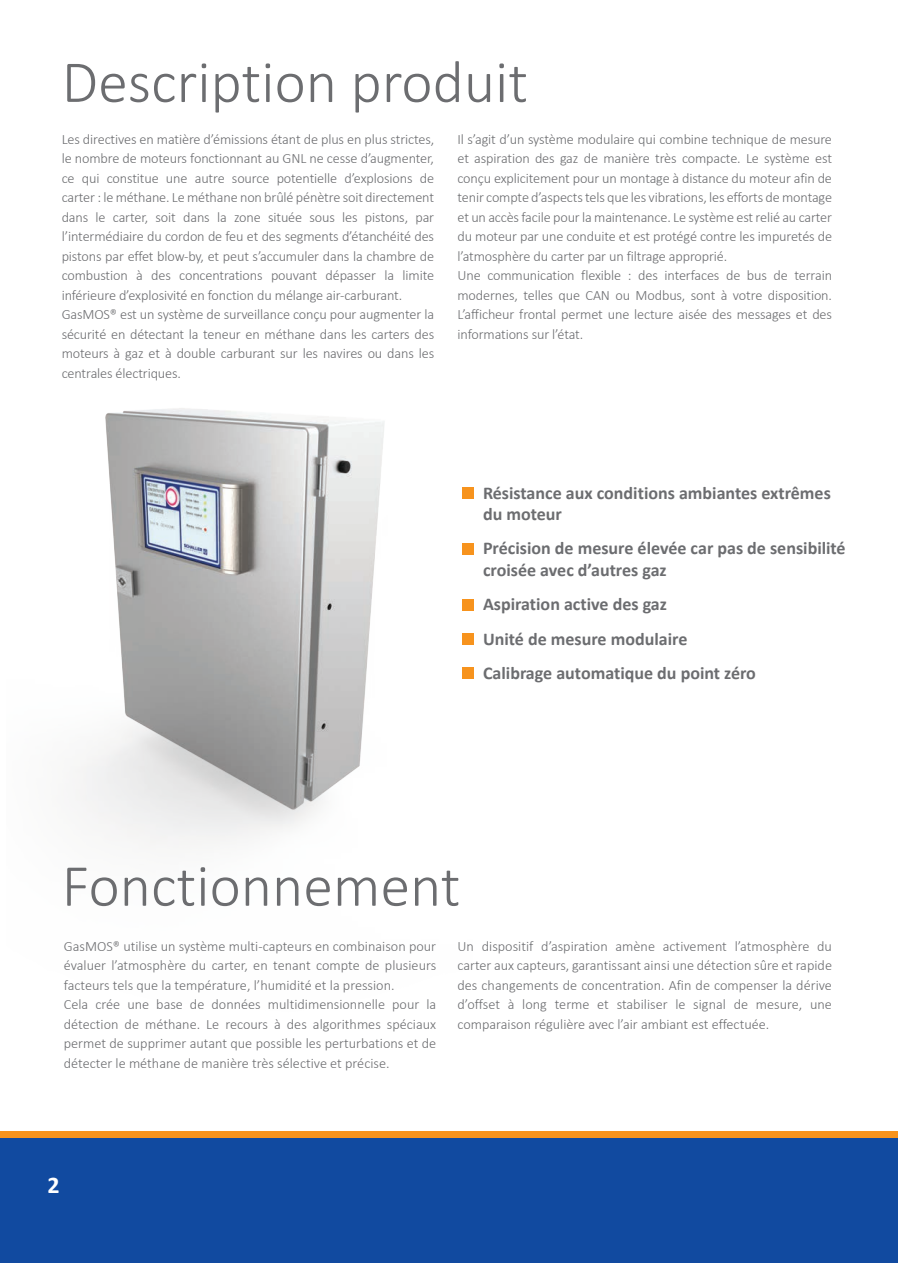
<style>
.page{position:relative;width:898px;height:1263px;background:#fff}
.page>*{position:absolute;margin:0;border:0;box-sizing:border-box;transform-origin:0 0}
.t1{font:300 60px "Calibri";color:#6c6d70}
.t2{font:700 24px "Calibri";color:#fff}
.t3{font:700 18px/21.6px "Calibri";color:#6c6d70}
.t4{font:300 14.25px/19.5px "Calibri";letter-spacing:-.01em;color:#6c6d70}
</style>
<div class="page">
<div style="left:0;top:1134px;width:897px;height:129px;background:#114aa0"></div>
<div style="left:0;top:1131px;width:897px;height:6px;background:#f7931d"></div>
<img style="left:75px;top:408px;width:397px;height:437px">
<div style="left:461px;top:487px;width:12px;height:11px;background:#f7931d"></div>
<div style="left:461px;top:543px;width:12px;height:11px;background:#f7931d"></div>
<div style="left:461px;top:599px;width:12px;height:11px;background:#f7931d"></div>
<div style="left:461px;top:633px;width:12px;height:12px;background:#f7931d"></div>
<div style="left:461px;top:668px;width:12px;height:11px;background:#f7931d"></div>
<h1 class="t1" style="left:62px;top:45px;width:467px">Description produit</h1>
<p class="t4" style="left:62px;top:129px;width:374px">Les directives en matière d’émissions étant de plus en plus strictes, le nombre de moteurs fonctionnant au GNL ne cesse d’augmenter, ce qui constitue une autre source potentielle d’explosions de carter : le méthane. Le méthane non brûlé pénètre soit directement dans le carter, soit dans la zone située sous les pistons, par l’intermédiaire du cordon de feu et des segments d’étanchéité des pistons par effet blow-by, et peut s’accumuler dans la chambre de combustion à des concentrations pouvant dépasser la limite inférieure d’explosivité en fonction du mélange air-carburant.<br>GasMOS® est un système de surveillance conçu pour augmenter la sécurité en détectant la teneur en méthane dans les carters des moteurs à gaz et à double carburant sur les navires ou dans les centrales électriques.</p>
<p class="t4" style="left:457px;top:129px;width:376px">Il s’agit d’un système modulaire qui combine technique de mesure et aspiration des gaz de manière très compacte. Le système est conçu explicitement pour un montage à distance du moteur afin de tenir compte d’aspects tels que les vibrations, les efforts de montage et un accès facile pour la maintenance. Le système est relié au carter du moteur par une conduite et est protégé contre les impuretés de l’atmosphère du carter par un filtrage approprié.<br>Une communication flexible : des interfaces de bus de terrain modernes, telles que CAN ou Modbus, sont à votre disposition.<br>L’afficheur frontal permet une lecture aisée des messages et des informations sur l’état.</p>
<p class="t3" style="left:483px;top:481px;width:349px">Résistance aux conditions ambiantes extrêmes du moteur</p>
<p class="t3" style="left:483px;top:537px;width:364px">Précision de mesure élevée car pas de sensibilité croisée avec d’autres gaz</p>
<p class="t3" style="left:483px;top:587px;width:274px;line-height:34.3px">Aspiration active des gaz<br>Unité de mesure modulaire<br>Calibrage automatique du point zéro</p>
<h1 class="t1" style="left:62px;top:848px;width:400px">Fonctionnement</h1>
<p class="t4" style="left:64px;top:936px;width:374px">GasMOS® utilise un système multi-capteurs en combinaison pour évaluer l’atmosphère du carter, en tenant compte de plusieurs facteurs tels que la température, l’humidité et la pression.<br>Cela crée une base de données multidimensionnelle pour la détection de méthane. Le recours à des algorithmes spéciaux permet de supprimer autant que possible les perturbations et de détecter le méthane de manière très sélective et précise.</p>
<p class="t4" style="left:457px;top:936px;width:376px;text-align:justify">Un dispositif d’aspiration amène activement l’atmosphère du carter aux capteurs, garantissant ainsi une détection sûre et rapide des changements de concentration. Afin de compenser la dérive d’offset à long terme et stabiliser le signal de mesure, une comparaison régulière avec l’air ambiant est effectuée.</p>
<h2 class="t2" style="left:48px;top:1168px;width:14px">2</h2>
</div>
